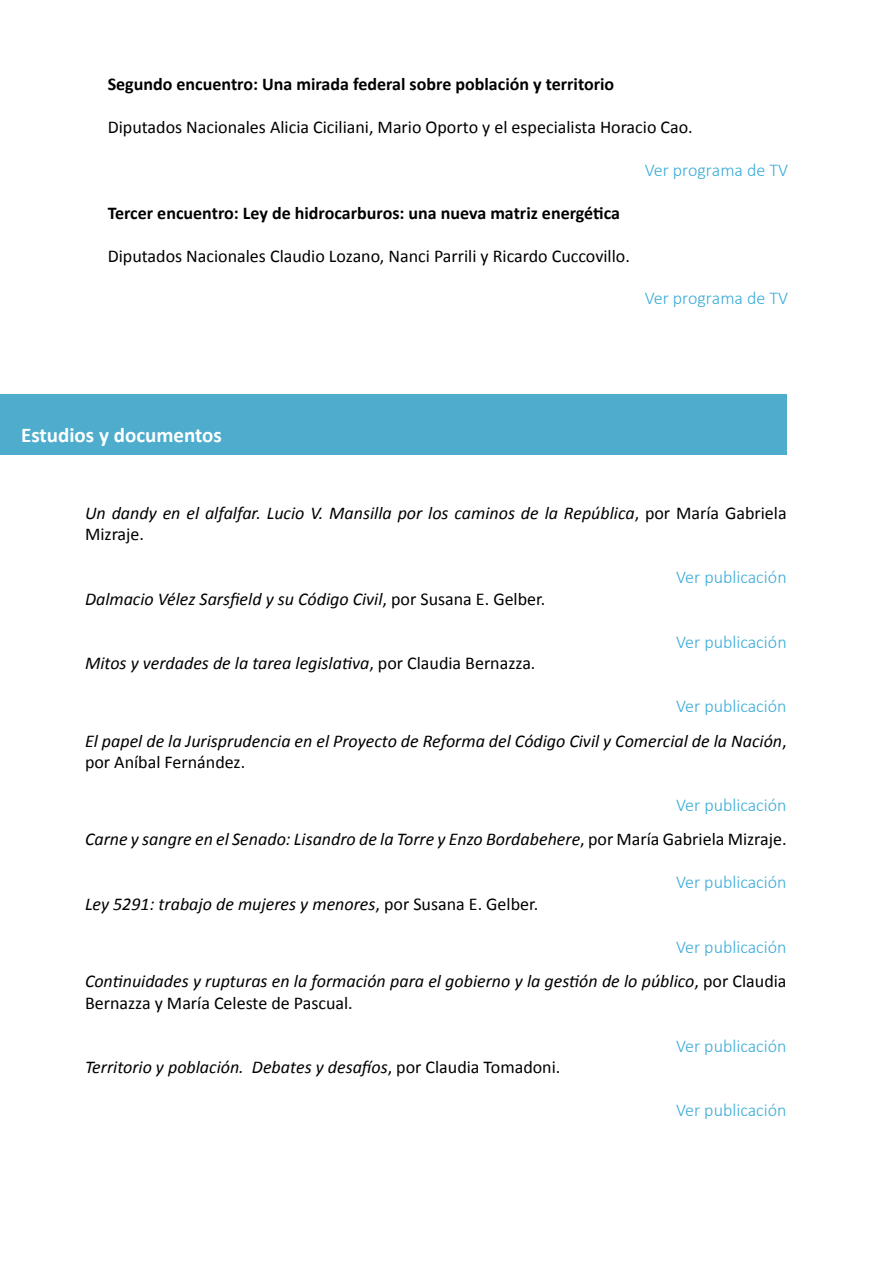
<style>
.page{position:relative;width:893px;height:1263px;background:#fff}
.page>*{position:absolute;margin:0;border:0;box-sizing:border-box;transform-origin:0 0}
.t1{font:700 21px "Calibri";color:#fff}
.t2{font:italic 18px/34.3px "Calibri";color:#000;text-align:right}
.t3{font:18px "Calibri";color:#000}
.t4{font:700 18px "Calibri";color:#000}
.t5{font:300 18px "Calibri";color:#3aabd7}
.s1{font-style:normal}
.s2{font-weight:300;font-style:normal;color:#3aabd7}
</style>
<div class="page">
<div style="left:0;top:394px;width:787px;height:60px;background:#4eadcd"></div>
<p class="t4" style="left:108px;top:73px;width:508px">Segundo encuentro: Una mirada federal sobre población y territorio</p>
<p class="t3" style="left:108px;top:116px;width:587px">Diputados Nacionales Alicia Ciciliani, Mario Oporto y el especialista Horacio Cao.</p>
<p class="t5" style="left:645px;top:159px;width:145px">Ver programa de TV</p>
<p class="t4" style="left:108px;top:201px;width:514px">Tercer encuentro: Ley de hidrocarburos: una nueva matriz energética</p>
<p class="t3" style="left:108px;top:244px;width:524px">Diputados Nacionales Claudio Lozano, Nanci Parrili y Ricardo Cuccovillo.</p>
<p class="t5" style="left:645px;top:287px;width:145px">Ver programa de TV</p>
<p class="t1" style="left:21px;top:421px;width:202px">Estudios y documentos</p>
<p class="t2" style="left:85px;top:501px;width:703px;line-height:21.6px;text-align:left">Un dandy en el alfalfar. Lucio V. Mansilla por los caminos de la República<span class="s1">, por María Gabriela<br>Mizraje.</span></p>
<p class="t5" style="left:676px;top:566px;width:112px">Ver publicación</p>
<p class="t2" style="left:85px;top:581px;width:462px">Dalmacio Vélez Sarsfield y su Código Civil<span class="s1">, por Susana E. Gelber.</span></p>
<p class="t5" style="left:676px;top:631px;width:112px">Ver publicación</p>
<p class="t2" style="left:85px;top:645px;width:452px">Mitos y verdades de la tarea legislativa<span class="s1">, por Claudia Bernazza.</span></p>
<p class="t2" style="left:85px;top:688px;width:703px"><span class="s2">Ver publicación<br></span>El papel de la Jurisprudencia en el Proyecto de Reforma del Código Civil y Comercial de la Nación<span class="s1">,</span></p>
<p class="t3" style="left:85px;top:751px;width:162px">por Aníbal Fernández.</p>
<p class="t2" style="left:85px;top:787px;width:703px"><span class="s2">Ver publicación<br></span>Carne y sangre en el Senado: Lisandro de la Torre y Enzo Bordabehere<span class="s1">, por María Gabriela Mizraje.</span></p>
<p class="t5" style="left:676px;top:871px;width:112px">Ver publicación</p>
<p class="t2" style="left:85px;top:886px;width:455px">Ley 5291: trabajo de mujeres y menores<span class="s1">, por Susana E. Gelber.</span></p>
<p class="t2" style="left:85px;top:929px;width:703px"><span class="s2">Ver publicación<br></span>Continuidades y rupturas en la formación para el gobierno y la gestión de lo público<span class="s1">, por Claudia</span></p>
<p class="t3" style="left:85px;top:991px;width:269px">Bernazza y María Celeste de Pascual.</p>
<p class="t5" style="left:676px;top:1034px;width:112px">Ver publicación</p>
<p class="t2" style="left:85px;top:1049px;width:477px">Territorio y población. Debates y desafíos<span class="s1">, por Claudia Tomadoni.</span></p>
<p class="t5" style="left:676px;top:1099px;width:112px">Ver publicación</p>
</div>
